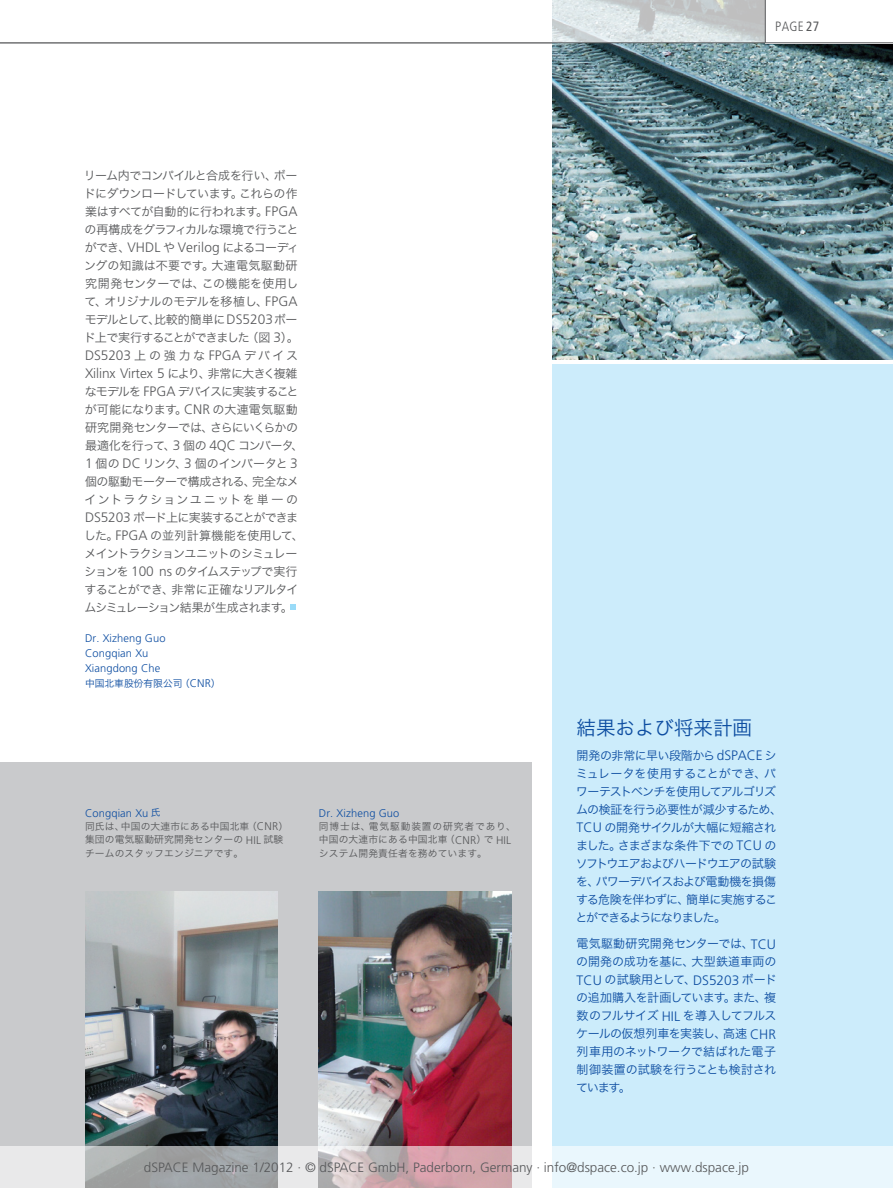
<style>
.page{position:relative;width:893px;height:1188px;background:#fff}
.page>*{position:absolute;margin:0;border:0;box-sizing:border-box;transform-origin:0 0}
.Inhaltsver_HL_14_12{font:19.5px "Hira Kaku Pro W3";color:#0d4da1}
.copy_9_12_light_80k{font:300 13.65px/18px "Frutiger LT Pro";letter-spacing:-.01em;color:#57585a}
.t1{font:300 13.5px "Frutiger LT Pro";color:#57585a}
.t2{font:300 condensed 13.5px "Frutiger LT Pro";color:#57585a}
.copy_9_12_light_80k-2{font:12px/18px "Hira Kaku Pro W3";letter-spacing:-.06em;color:#57585a;text-align:justify}
.J_Concluseion_text{font:12px/18px "Hira Kaku Pro W3";letter-spacing:-.05em;color:#0d4da1}
.BU_7_5_9_light_itali{font:300 11.1px "Frutiger LT Pro";letter-spacing:.01em;color:#0d4da1}
.BU_7_5_9_light_itali-2{font:9.75px/13.5px "Hira Kaku Pro W3";letter-spacing:.015em;color:#57585a}
.BU_7_5_9_light_itali-3{font:9.75px "Hira Kaku Pro W3";color:#0d4da1}
.s1{font-family:"Frutiger LT Pro";font-weight:300;font-size:13.65px}
.s2{font-family:"Hira Kaku Pro W3";font-weight:400;font-size:12px}
.s3{font-family:"Frutiger LT Pro";font-weight:300;font-size:11.1px}
.s4{font-family:"Hira Kaku Pro W3";font-weight:400;font-size:9.75px}
.s5{font-weight:400}
</style>
<div class="page">
<div style="left:553px;top:364px;width:340px;height:824px;background:#ccecfb"></div>
<img style="left:553px;top:44px;width:340px;height:316px">
<div style="left:0;top:763px;width:531px;height:425px;background:#c9cacc"></div>
<svg style="left:0;top:0;width:765px;height:43px"></svg>
<hr style="left:0;top:43px;width:893px;height:1px;background:#57585a">
<hr style="left:765px;top:0;width:1px;height:43px;background:#57585a">
<svg style="left:290px;top:605px;width:6px;height:5px"></svg>
<img style="left:85px;top:891px;width:192px;height:255px">
<img style="left:319px;top:891px;width:192px;height:255px">
<svg style="left:0;top:1146px;width:893px;height:42px;background:#d4d3d7"></svg>
<p class="copy_9_12_light_80k-2" style="left:84px;top:166px;width:217px">リーム内でコンパイルと合成を行い、ボードにダウンロードしています。これらの作業はすべてが自動的に行われます。<span class="s1">FPGA</span>の再構成をグラフィカルな環境で行うことができ、<span class="s1">VHDL</span> や <span class="s1">Verilog</span> によるコーディングの知識は不要です。大連電気駆動研究開発センターでは、この機能を使用して、オリジナルのモデルを移植し、<span class="s1">FPGA</span>モデルとして、比較的簡単に<span class="s1">DS5203</span>ボード上で実行することができました（図 <span class="s1">3</span>）。</p>
<p class="copy_9_12_light_80k" style="left:85px;top:347px;width:215px">DS5203<span class="s2">上の強力な</span> FPGA <span class="s2">デバイス<br></span>Xilinx Virtex 5 <span class="s2">により、非常に大きく複雑</span></p>
<p class="copy_9_12_light_80k-2" style="left:84px;top:382px;width:221px;text-align:left">なモデルを <span class="s1">FPGA</span> デバイスに実装することが可能になります。<span class="s1">CNR</span> の大連電気駆動研究開発センターでは、さらにいくらかの最適化を行って、<span class="s1">3</span> 個の <span class="s1">4QC</span> コンバータ、<br><span class="s1">1</span> 個の <span class="s1">DC</span> リンク、<span class="s1">3</span> 個のインバータと <span class="s1">3</span>個の駆動モーターで構成される、完全なメイントラクションユニットを単一の<br><span class="s1">DS5203</span> ボード上に実装することができました。<span class="s1">FPGA</span> の並列計算機能を使用して、メイントラクションユニットのシミュレーションを <span class="s1">100 ns</span> のタイムステップで実行することができ、非常に正確なリアルタイムシミュレーション結果が生成されます。</p>
<p class="BU_7_5_9_light_itali" style="left:85px;top:631px;width:82px">Dr. Xizheng Guo</p>
<p class="BU_7_5_9_light_itali" style="left:85px;top:646px;width:65px">Congqian Xu</p>
<p class="BU_7_5_9_light_itali" style="left:85px;top:661px;width:77px">Xiangdong Che</p>
<p class="BU_7_5_9_light_itali-3" style="left:85px;top:674px;width:137px">中国北車股份有限公司（<span class="s3">CNR</span>）</p>
<p class="BU_7_5_9_light_itali" style="left:85px;top:806px;width:77px">Congqian Xu <span class="s4">氏</span></p>
<p class="BU_7_5_9_light_itali-2" style="left:85px;top:819px;width:205px">同氏は、中国の大連市にある中国北車（<span class="s3">CNR</span>）集団の電気駆動研究開発センターの <span class="s3">HIL</span> 試験チームのスタッフエンジニアです。</p>
<p class="BU_7_5_9_light_itali" style="left:319px;top:806px;width:82px">Dr. Xizheng Guo</p>
<p class="BU_7_5_9_light_itali-2" style="left:319px;top:819px;width:198px">同博士は、電気駆動装置の研究者であり、中国の大連市にある中国北車（<span class="s3">CNR</span>）で <span class="s3">HIL</span>システム開発責任者を務めています。</p>
<p class="t2" style="left:775px;top:18px;width:46px">PAGE <span class="s5">27</span></p>
<p class="Inhaltsver_HL_14_12" style="left:577px;top:710px;width:177px">結果および将来計画</p>
<p class="J_Concluseion_text" style="left:576px;top:746px;width:208px">開発の非常に早い段階から<span class="s1">dSPACE</span> シミュレータを使用することができ、パワーテストベンチを使用してアルゴリズムの検証を行う必要性が減少するため、<br><span class="s1">TCU</span> の開発サイクルが大幅に短縮されました。さまざまな条件下での <span class="s1">TCU</span> のソフトウエアおよびハードウエアの試験を、パワーデバイスおよび電動機を損傷する危険を伴わずに、簡単に実施することができるようになりました。</p>
<p class="J_Concluseion_text" style="left:576px;top:934px;width:202px;text-align:justify">電気駆動研究開発センターでは、<span class="s1">TCU</span>の開発の成功を基に、大型鉄道車両の<span class="s1">TCU</span> の試験用として、<span class="s1">DS5203</span> ボードの追加購入を計画しています。また、複数のフルサイズ <span class="s1">HIL</span> を導入してフルスケールの仮想列車を実装し、高速 <span class="s1">CHR</span>列車用のネットワークで結ばれた電子制御装置の試験を行うことも検討されています。</p>
<p class="t1" style="left:144px;top:1159px;width:607px">dSPACE Magazine 1/2012 · © dSPACE GmbH, Paderborn, Germany · info@dspace.co.jp · www.dspace.jp</p>
</div>
